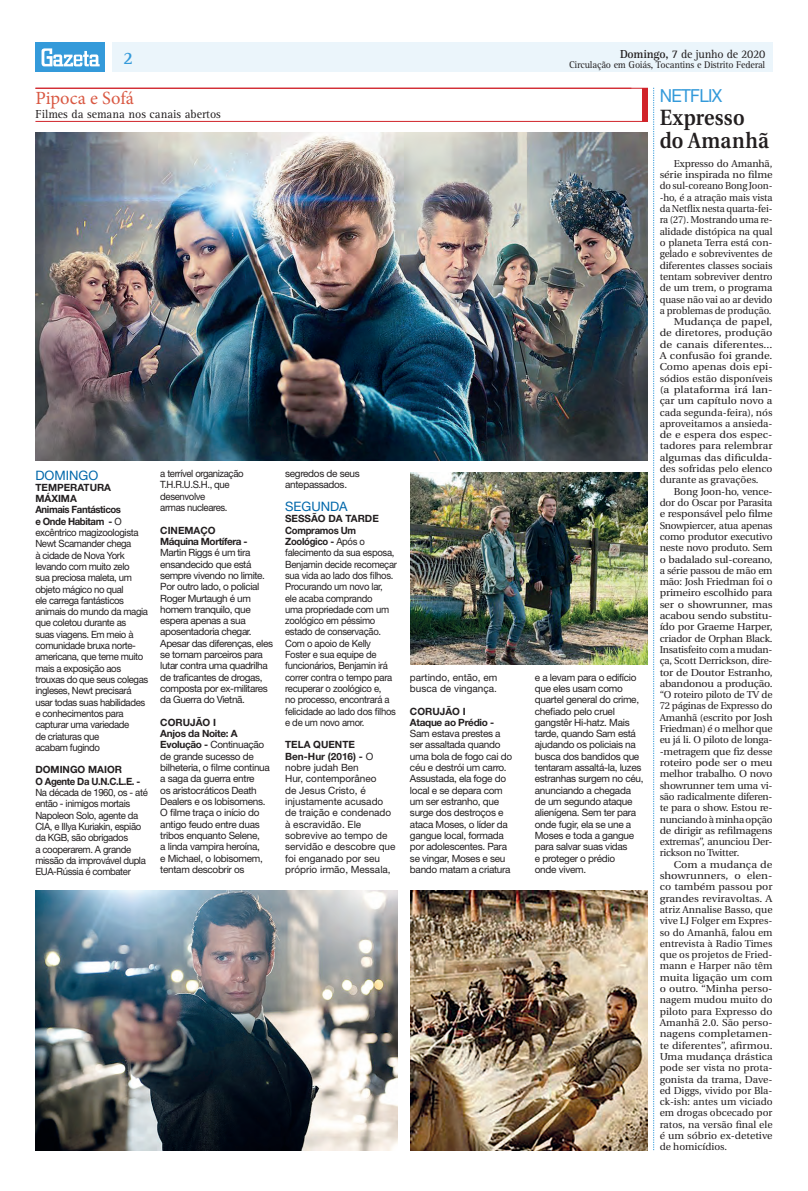
<style>
.page{position:relative;width:808px;height:1191px;background:#fff}
.page>*{position:absolute;margin:0;border:0;box-sizing:border-box;transform-origin:0 0}
.Manchete{font:600 22px/23px "Utopia";letter-spacing:.01em;color:#231f20;scale:.91 1}
.t1{font:18.6px "Minion Pro";color:#d95842}
.Retranca{font:18px "Helvetica Neue";letter-spacing:-.04em;color:#349ada;scale:.95 1}
.t2{font:700 18px "Rotis Serif";color:#349ada}
.Tit_Colunas{font:13px "Helvetica Neue";color:#0067aa}
.t3{font:12px "Rotis Serif";color:#231f20}
.t4{font:12px "Rotis Serif";letter-spacing:-.02em;color:#231f20}
.txt_colunas{font:10px/11.3px "Helvetica Neue";letter-spacing:-.03em;color:#231f20}
.TExto_Corrido{font:10px/11.3px "Utopia";letter-spacing:-.01em;color:#231f20;text-align:justify;scale:1.04 1}
.txt_colunas-2{font:10px/11.3px "Helvetica Neue";letter-spacing:-.03em;color:#231f20;scale:.96 1}
.TExto_Corrido-2{font:10px/11.3px "Utopia";letter-spacing:-.01em;color:#231f20;text-align:justify;scale:1.1 1}
.txt_colunas-3{font:10px/11.3px "Helvetica Neue";letter-spacing:-.03em;color:#231f20;scale:.95 1}
.TExto_Corrido-3{font:10px/11.3px "Utopia";letter-spacing:-.01em;color:#231f20;text-align:justify}
.TExto_Corrido-4{font:10px/11.3px "Utopia";letter-spacing:-.01em;color:#231f20;text-align:justify;scale:1.12 1}
.txt_colunas-4{font:10px/11.3px "Helvetica Neue";color:#231f20}
.txt_colunas-5{font:700 10px/11.3px "Helvetica Neue";color:#231f20}
.t5{font:10px "Rotis Serif";letter-spacing:-.02em;color:#231f20}
.s1{font-weight:700}
</style>
<div class="page">
<div style="left:112px;top:43px;width:660px;height:29px;background:#ebf5fb"></div>
<div style="left:35px;top:43px;width:70px;height:29px;background:#349ada"></div>
<svg style="left:42px;top:48px;width:58px;height:18px"></svg>
<svg style="left:653px;top:88px;width:1px;height:1062px"></svg>
<div style="left:643px;top:88px;width:5px;height:34px;background:#d1232a"></div>
<hr style="left:35px;top:88px;width:613px;height:1px;background:#d1232a">
<hr style="left:35px;top:121px;width:612px;height:1px;background:#d1232a">
<img style="left:35px;top:133px;width:613px;height:328px">
<img style="left:35px;top:890px;width:363px;height:260px">
<img style="left:410px;top:890px;width:238px;height:260px">
<img style="left:410px;top:472px;width:238px;height:192px">
<p class="t2" style="left:123px;top:48px;width:12px">2</p>
<p class="t1" style="left:35px;top:85px;width:100px">Pipoca e Sofá</p>
<p class="t3" style="left:35px;top:107px;width:187px">Filmes da semana nos canais abertos</p>
<p class="Tit_Colunas" style="left:35px;top:467px;width:64px">DOMINGO</p>
<p class="txt_colunas-5" style="left:35px;top:481px;width:77px">TEMPERATURA<br>MÁXIMA</p>
<p class="txt_colunas-2" style="left:35px;top:504px;width:119px"><span class="s1">Animais Fantásticos<br>e Onde Habitam -</span> O excêntrico magizoologista<br>Newt Scamander chega<br>à cidade de Nova York levando com muito zelo<br>sua preciosa maleta, um objeto mágico no qual<br>ele carrega fantásticos animais do mundo da magia que coletou durante as<br>suas viagens. Em meio à comunidade bruxa norte&shy;americana, que teme muito mais a exposição aos trouxas do que seus colegas ingleses, Newt precisará usar todas suas habilidades e conhecimentos para capturar uma variedade</p>
<p class="txt_colunas-2" style="left:35px;top:730px;width:68px">de criaturas que</p>
<p class="txt_colunas-2" style="left:35px;top:741px;width:69px">acabam fugindo</p>
<p class="txt_colunas-5" style="left:35px;top:764px;width:88px">DOMINGO MAIOR</p>
<p class="txt_colunas-2" style="left:35px;top:775px;width:119px"><span class="s1">O Agente Da U.N.C.L.E. -<br></span>Na década de 1960, os - até então - inimigos mortais<br>Napoleon Solo, agente da<br>CIA, e Illya Kuriakin, espião da KGB, são obrigados<br>a cooperarem. A grande missão da improvável dupla<br>EUA-Rússia é combater</p>
<p class="txt_colunas-2" style="left:160px;top:468px;width:88px">a terrível organização<br>T.H.R.U.S.H., que desenvolve</p>
<p class="txt_colunas-2" style="left:160px;top:502px;width:72px">armas nucleares.</p>
<p class="txt_colunas-5" style="left:160px;top:524px;width:57px">CINEMAÇO</p>
<p class="txt_colunas" style="left:160px;top:535px;width:114px"><span class="s1">Máquina Mortífera -<br></span>Martin Riggs é um tira ensandecido que está sempre vivendo no limite.<br>Por outro lado, o policial<br>Roger Murtaugh é um homem tranquilo, que espera apenas a sua aposentadoria chegar.<br>Apesar das diferenças, eles se tornam parceiros para lutar contra uma quadrilha de traficantes de drogas, composta por ex-militares da Guerra do Vietnã.</p>
<p class="txt_colunas-5" style="left:160px;top:716px;width:57px">CORUJÃO I</p>
<p class="txt_colunas" style="left:160px;top:728px;width:111px"><span class="s1">Anjos da Noite: A<br>Evolução -</span> Continuação de grande sucesso de bilheteria, o filme continua a saga da guerra entre<br>os aristocráticos Death<br>Dealers e os lobisomens.<br>O filme traça o início do antigo feudo entre duas tribos enquanto Selene,<br>a linda vampira heroína,<br>e Michael, o lobisomem, tentam descobrir os</p>
<p class="txt_colunas" style="left:285px;top:468px;width:76px">segredos de seus antepassados.</p>
<p class="Tit_Colunas" style="left:285px;top:499px;width:64px">SEGUNDA</p>
<p class="txt_colunas-5" style="left:285px;top:513px;width:95px">SESSÃO DA TARDE</p>
<p class="txt_colunas-3" style="left:285px;top:524px;width:119px"><span class="s1">Compramos Um<br>Zoológico -</span> Após o falecimento da sua esposa,<br>Benjamin decide recomeçar sua vida ao lado dos filhos.<br>Procurando um novo lar, ele acaba comprando<br>uma propriedade com um zoológico em péssimo estado de conservação.<br>Com o apoio de Kelly<br>Foster e sua equipe de funcionários, Benjamin irá correr contra o tempo para recuperar o zoológico e,<br>no processo, encontrará a felicidade ao lado dos filhos e de um novo amor.</p>
<p class="txt_colunas-5" style="left:285px;top:739px;width:71px">TELA QUENTE</p>
<p class="txt_colunas-4" style="left:285px;top:750px;width:112px"><span class="s1">Ben-Hur (2016) -</span> O nobre judah Ben<br>Hur, contemporâneo<br>de Jesus Cristo, é injustamente acusado de traição e condenado à escravidão. Ele sobrevive ao tempo de servidão e descobre que foi enganado por seu próprio irmão, Messala,</p>
<p class="txt_colunas-4" style="left:410px;top:671px;width:89px">partindo, então, em busca de vingança.</p>
<p class="txt_colunas-5" style="left:410px;top:705px;width:57px">CORUJÃO I</p>
<p class="txt_colunas" style="left:410px;top:716px;width:104px"><span class="s1">Ataque ao Prédio -<br></span>Sam estava prestes a ser assaltada quando uma bola de fogo cai do céu e destrói um carro.<br>Assustada, ela foge do local e se depara com um ser estranho, que surge dos destroços e ataca Moses, o líder da gangue local, formada por adolescentes. Para se vingar, Moses e seu bando matam a criatura</p>
<p class="t4" style="left:620px;top:47px;width:147px"><span class="s1">Domingo,</span> 7 de junho de 2020</p>
<p class="t5" style="left:569px;top:59px;width:198px">Circulação em Goiás, Tocantins e Distrito Federal</p>
<p class="Retranca" style="left:660px;top:85px;width:68px">NETFLIX</p>
<p class="Manchete" style="left:660px;top:107px;width:121px">Expresso do Amanhã</p>
<p class="TExto_Corrido-3" style="left:660px;top:158px;width:114px;text-indent:14px">Expresso do Amanhã, série inspirada no filme do sul-coreano Bong Joon--ho, é a atração mais vista da Netflix nesta quarta-fei&shy;ra (27). Mostrando uma re&shy;alidade distópica na qual o planeta Terra está con&shy;gelado e sobreviventes de diferentes classes sociais tentam sobreviver dentro de um trem, o programa quase não vai ao ar devido a problemas de produção.</p>
<p class="TExto_Corrido-4" style="left:660px;top:316px;width:102px;text-indent:14px">Mudança de papel, de diretores, produção de canais diferentes...<br>A confusão foi grande.<br>Como apenas dois epi&shy;sódios estão disponíveis (a plataforma irá lan&shy;çar um capítulo novo a cada segunda-feira), nós aproveitamos a ansieda&shy;de e espera dos espec&shy;tadores para relembrar algumas das dificulda&shy;des sofridas pelo elenco durante as gravações.</p>
<p class="TExto_Corrido" style="left:660px;top:486px;width:110px;text-indent:14px">Bong Joon-ho, vence&shy;dor do Oscar por Parasita e responsável pelo filme Snowpiercer, atua apenas como produtor executivo neste novo produto. Sem o badalado sul-coreano, a série passou de mão em mão: Josh Friedman foi o primeiro escolhido para ser o showrunner, mas acabou sendo substitu&shy;ído por Graeme Harper, criador de Orphan Black.<br>Insatisfeito com a mudan&shy;ça, Scott Derrickson, dire&shy;tor de Doutor Estranho, abandonou a produção. “O roteiro piloto de TV de 72 páginas de Expresso do Amanhã (escrito por Josh Friedman) é o melhor que eu já li. O piloto de longa--metragem que fiz desse roteiro pode ser o meu melhor trabalho. O novo showrunner tem uma vi&shy;são radicalmente diferen&shy;te para o show. Estou re&shy;nunciando à minha opção de dirigir as refilmagens extremas”, anunciou Der&shy;rickson no Twitter.</p>
<p class="TExto_Corrido-2" style="left:660px;top:859px;width:104px;text-indent:14px">Com a mudança de showrunners, o elen&shy;co também passou por grandes reviravoltas. A atriz Annalise Basso, que vive LJ Folger em Expres&shy;so do Amanhã, falou em entrevista à Radio Times que os projetos de Fried&shy;mann e Harper não têm muita ligação um com o outro. “Minha perso&shy;nagem mudou muito do piloto para Expresso do Amanhã 2.0. São perso&shy;nagens completamen&shy;te diferentes”, afirmou.<br>Uma mudança drástica pode ser vista no prota&shy;gonista da trama, Dave&shy;ed Diggs, vivido por Bla&shy;ck-ish: antes um viciado em drogas obcecado por ratos, na versão final ele é um sóbrio ex-detetive de homicídios.</p>
<p class="txt_colunas" style="left:535px;top:671px;width:110px">e a levam para o edifício que eles usam como quartel general do crime, chefiado pelo cruel gangstêr Hi-hatz. Mais tarde, quando Sam está ajudando os policiais na busca dos bandidos que tentaram assaltá-la, luzes estranhas surgem no céu, anunciando a chegada de um segundo ataque alienígena. Sem ter para onde fugir, ela se une a<br>Moses e toda a gangue para salvar suas vidas</p>
<p class="txt_colunas" style="left:535px;top:852px;width:82px">e proteger o prédio</p>
<p class="txt_colunas" style="left:535px;top:863px;width:53px">onde vivem.</p>
</div>
